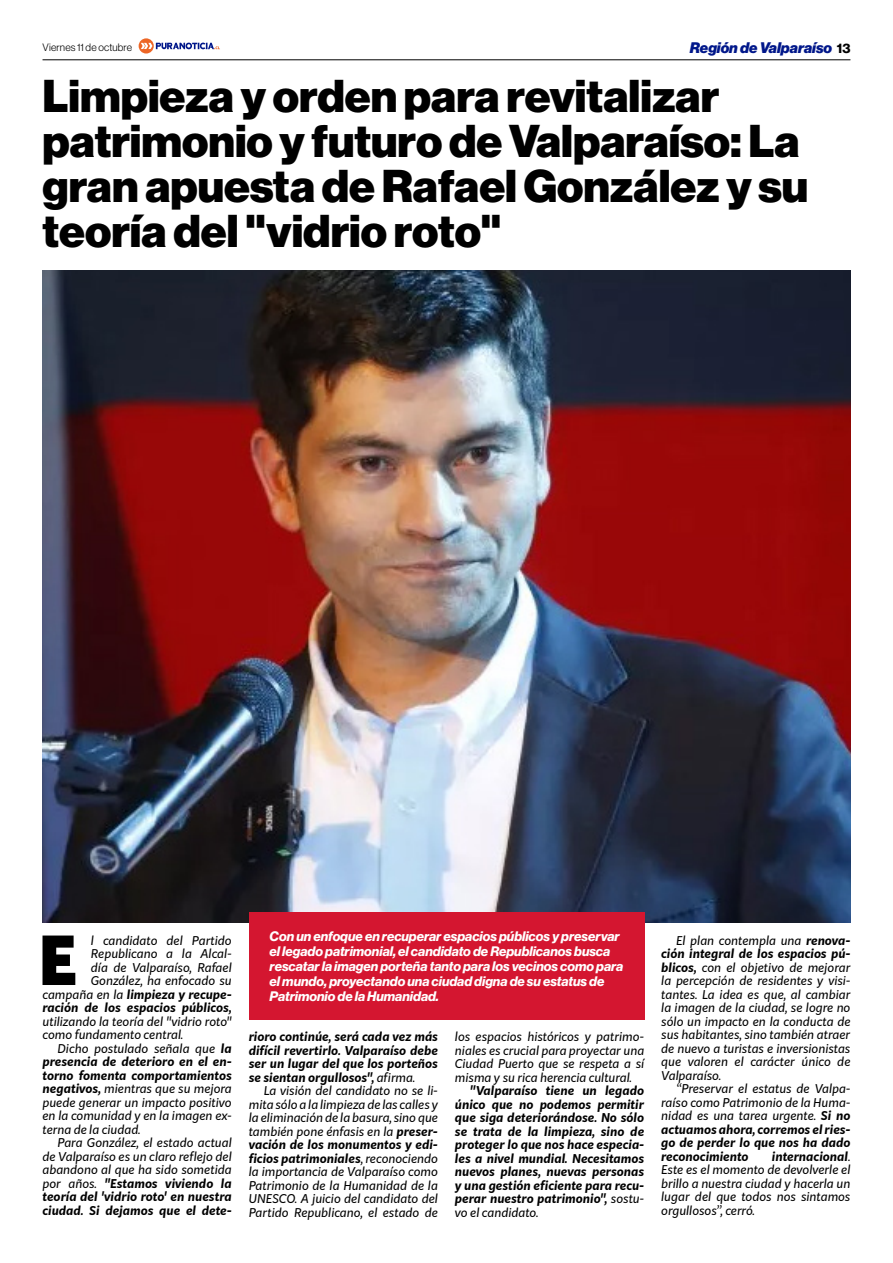
<style>
.page{position:relative;width:893px;height:1263px;background:#fff}
.page>*{position:absolute;margin:0;border:0;box-sizing:border-box;transform-origin:0 0}
.t1{font:900 66.3px "Kit Sans";color:#000}
.t2{font:45px/45px "N Haas Grotesk DS Pro 95 Blk";color:#000}
.t3{font:15px "N Haas Grotesk DS Pro 96 Blk It";color:#00178a}
.t4{font:13.5px/15px "N Haas Grotesk DS Pro 76 Bd It";color:#fff}
.t5{font:italic 12px/13.5px "Kit Sans";color:#000;text-align:justify}
.t6{font:italic 700 12px/13.5px "Kit Sans";color:#000;text-align:justify}
.t7{font:10.5px "N Haas Grotesk DS Pro 45 Lt";letter-spacing:.02em;color:#000}
.s1{font-family:"N Haas Grotesk DS Pro 75 Bd";font-size:13.5px;color:#000}
.s2{font-weight:700}
.s3{font-weight:400}
</style>
<div class="page">
<hr style="left:43px;top:59px;width:807px;height:1px;background:#000">
<svg style="left:139px;top:38px;width:81px;height:16px"></svg>
<img style="left:43px;top:270px;width:807px;height:653px">
<div style="left:249px;top:912px;width:395px;height:108px;background:#d41630"></div>
<p class="t7" style="left:43px;top:41px;width:91px">Viernes 11 de octubre</p>
<p class="t3" style="left:690px;top:39px;width:162px">Región de Valparaíso <span class="s1">13</span></p>
<h2 class="t2" style="left:43px;top:74px;width:767px">Limpieza y orden para revitalizar patrimonio y futuro de Valparaíso: La gran apuesta de Rafael González y su teoría del "vidrio roto"</h2>
<p class="t5" style="left:43px;top:933px;width:191px;text-align:right">l candidato del Partido<br>Republicano a la Alcal-<br>día de Valparaíso, Rafael<br>González, ha enfocado su campaña en la <span class="s2">limpieza y recupe&shy;ración de los espacios públicos,</span></p>
<p class="t5" style="left:43px;top:1014px;width:191px">utilizando la teoría del "vidrio roto" como fundamento central.</p>
<p class="t5" style="left:43px;top:1041px;width:191px;text-indent:15px">Dicho postulado señala que <span class="s2">la presencia de deterioro en el en&shy;torno fomenta comportamientos negativos,</span> mientras que su mejora puede generar un impacto positivo en la comunidad y en la imagen ex&shy;terna de la ciudad.</p>
<p class="t5" style="left:43px;top:1135px;width:191px;text-indent:15px">Para González, el estado actual de Valparaíso es un claro reflejo del abandono al que ha sido sometida por años. <span class="s2">"Estamos viviendo la teoría del 'vidrio roto' en nuestra ciudad. Si dejamos que el dete-</span></p>
<h1 class="t1" style="left:39px;top:900px;width:40px">E</h1>
<p class="t4" style="left:270px;top:929px;width:355px">Con un enfoque en recuperar espacios públicos y preservar el legado patrimonial, el candidato de Republicanos busca rescatar la imagen porteña tanto para los vecinos como para el mundo, proyectando una ciudad digna de su estatus de Patrimonio de la Humanidad.</p>
<p class="t6" style="left:249px;top:1029px;width:191px">rioro continúe, será cada vez más difícil revertirlo. Valparaíso debe ser un lugar del que los porteños se sientan orgullosos", <span class="s3">afirma.</span></p>
<p class="t5" style="left:249px;top:1083px;width:191px;text-indent:15px">La visión del candidato no se li&shy;mita sólo a la limpieza de las calles y la eliminación de la basura, sino que también pone énfasis en la <span class="s2">preser&shy;vación de los monumentos y edi&shy;ficios patrimoniales</span>, reconociendo la importancia de Valparaíso como Patrimonio de la Humanidad de la UNESCO. A juicio del candidato del Partido Republicano, el estado de</p>
<p class="t5" style="left:455px;top:1029px;width:191px">los espacios históricos y patrimo&shy;niales es crucial para proyectar una Ciudad Puerto que se respeta a sí misma y su rica herencia cultural.</p>
<p class="t6" style="left:455px;top:1083px;width:191px;text-indent:15px">"Valparaíso tiene un legado único que no podemos permitir que siga deteriorándose. No sólo se trata de la limpieza, sino de proteger lo que nos hace especia&shy;les a nivel mundial. Necesitamos nuevos planes, nuevas personas y una gestión eficiente para recu&shy;perar nuestro patrimonio", <span class="s3">sostu&shy;vo el candidato.</span></p>
<p class="t5" style="left:661px;top:933px;width:191px;text-indent:15px">El plan contempla una <span class="s2">renova&shy;ción integral de los espacios pú&shy;blicos,</span> con el objetivo de mejorar la percepción de residentes y visi&shy;tantes. La idea es que, al cambiar la imagen de la ciudad, se logre no sólo un impacto en la conducta de sus habitantes, sino también atraer de nuevo a turistas e inversionistas que valoren el carácter único de Valparaíso.</p>
<p class="t5" style="left:661px;top:1081px;width:191px;text-indent:15px">“Preservar el estatus de Valpa&shy;raíso como Patrimonio de la Huma&shy;nidad es una tarea urgente. <span class="s2">Si no actuamos ahora, corremos el ries&shy;go de perder lo que nos ha dado reconocimiento</span></p>
<p class="t5" style="left:661px;top:1149px;width:191px;text-indent:111px"><span class="s2">internacional</span>.<br>Este es el momento de devolverle el brillo a nuestra ciudad y hacerla un lugar del que todos nos sintamos orgullosos”, cerró.</p>
</div>
